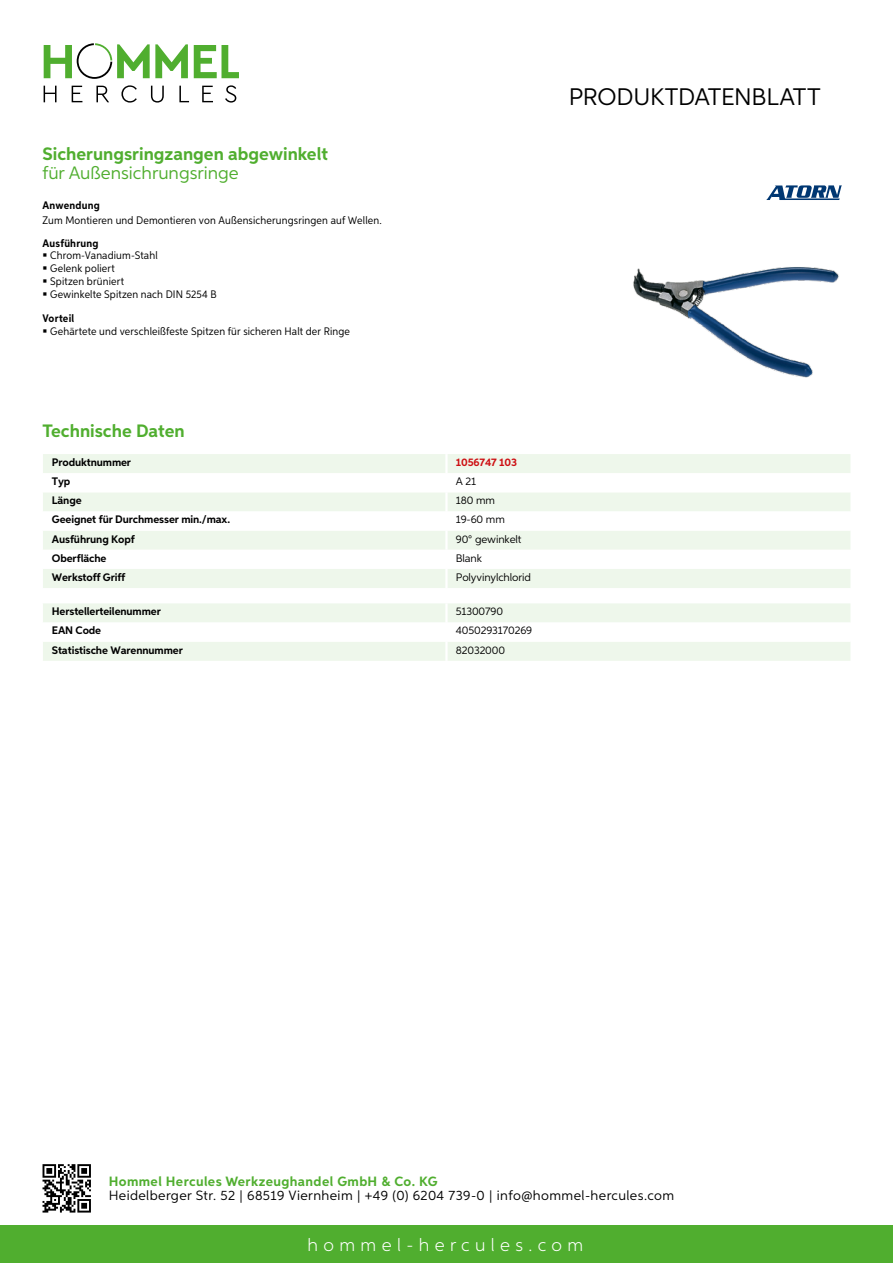
<style>
.page{position:relative;width:893px;height:1263px;background:#fff}
.page>*{position:absolute;margin:0;border:0;box-sizing:border-box;transform-origin:0 0}
.t1{font:24px "Aspira";letter-spacing:-.01em;color:#000}
.t2{font:700 18px "Aspira";color:#50ae2f}
.t3{font:18px "Aspira";color:#50ae2f}
.t4{font:300 18px "Aspira";letter-spacing:.3em;color:#fff}
.t5{font:13.5px "Aspira";letter-spacing:.03em;color:#000}
.t6{font:700 13.5px "Aspira";letter-spacing:.03em;color:#50ae2f}
.t7{font:10.95px/12.8px "Aspira Nar";letter-spacing:.015em;color:#000}
.t8{font:700 10.95px "Aspira";letter-spacing:-.01em;color:#000}
.t9{font:10.95px "Aspira";letter-spacing:-.01em;color:#000}
.t10{font:700 10.95px "Aspira Nar";letter-spacing:.02em;color:#000}
.t11{font:700 10.95px "Aspira";letter-spacing:-.01em;color:#cd1013}
</style>
<div class="page">
<div style="left:0;top:1226px;width:893px;height:37px;background:#50ae2f"></div>
<svg style="left:43px;top:1164px;width:48px;height:48px"></svg>
<svg style="left:194px;top:45px;width:45px;height:33px"></svg>
<svg style="left:44px;top:43px;width:144px;height:36px"></svg>
<svg style="left:44px;top:86px;width:13px;height:16px"></svg>
<svg style="left:72px;top:86px;width:10px;height:16px"></svg>
<svg style="left:96px;top:86px;width:13px;height:16px"></svg>
<svg style="left:121px;top:85px;width:16px;height:18px"></svg>
<svg style="left:151px;top:86px;width:13px;height:17px"></svg>
<svg style="left:179px;top:86px;width:10px;height:16px"></svg>
<svg style="left:202px;top:86px;width:11px;height:16px"></svg>
<svg style="left:225px;top:85px;width:11px;height:18px"></svg>
<div style="left:43px;top:454px;width:807px;height:134px;background:#eef7eb"></div>
<svg style="left:43px;top:473px;width:807px;height:96px"></svg>
<hr style="left:445px;top:454px;width:3px;height:19px;background:#fff">
<hr style="left:445px;top:473px;width:3px;height:19px;background:#fff">
<hr style="left:445px;top:492px;width:3px;height:19px;background:#fff">
<hr style="left:445px;top:511px;width:3px;height:20px;background:#fff">
<hr style="left:445px;top:531px;width:3px;height:19px;background:#fff">
<hr style="left:445px;top:550px;width:3px;height:19px;background:#fff">
<hr style="left:445px;top:569px;width:3px;height:19px;background:#fff">
<svg style="left:43px;top:603px;width:807px;height:58px"></svg>
<hr style="left:445px;top:642px;width:3px;height:19px;background:#fff">
<img style="left:633px;top:267px;width:206px;height:111px">
<svg style="left:766px;top:185px;width:76px;height:15px"></svg>
<h2 class="t2" style="left:43px;top:142px;width:287px">Sicherungsringzangen abgewinkelt</h2>
<h2 class="t3" style="left:43px;top:162px;width:198px">für Außensichrungsringe</h2>
<p class="t10" style="left:43px;top:199px;width:59px">Anwendung</p>
<p class="t7" style="left:43px;top:214px;width:341px">Zum Montieren und Demontieren von Außensicherungsringen auf Wellen.</p>
<p class="t10" style="left:43px;top:236px;width:58px">Ausführung</p>
<p class="t7" style="left:50px;top:249px;width:168px">Chrom-Vanadium-Stahl<br>Gelenk poliert<br>Spitzen brüniert<br>Gewinkelte Spitzen nach DIN 5254 B</p>
<p class="t10" style="left:43px;top:311px;width:33px">Vorteil</p>
<p class="t7" style="left:50px;top:324px;width:301px">Gehärtete und verschleißfeste Spitzen für sicheren Halt der Ringe</p>
<h2 class="t2" style="left:43px;top:420px;width:144px">Technische Daten</h2>
<p class="t8" style="left:52px;top:455px;width:81px">Produktnummer</p>
<p class="t11" style="left:456px;top:455px;width:63px">1056747 103</p>
<p class="t8" style="left:52px;top:475px;width:20px">Typ</p>
<p class="t9" style="left:456px;top:475px;width:22px">A 21</p>
<p class="t8" style="left:52px;top:494px;width:31px">Länge</p>
<p class="t9" style="left:456px;top:494px;width:41px">180 mm</p>
<p class="t8" style="left:52px;top:513px;width:180px">Geeignet für Durchmesser min./max.</p>
<p class="t9" style="left:456px;top:513px;width:51px">19-60 mm</p>
<p class="t8" style="left:52px;top:532px;width:84px">Ausführung Kopf</p>
<p class="t9" style="left:456px;top:532px;width:67px">90° gewinkelt</p>
<p class="t8" style="left:52px;top:551px;width:56px">Oberfläche</p>
<p class="t9" style="left:456px;top:551px;width:28px">Blank</p>
<p class="t8" style="left:52px;top:570px;width:75px">Werkstoff Griff</p>
<p class="t9" style="left:456px;top:570px;width:77px">Polyvinylchlorid</p>
<p class="t8" style="left:52px;top:605px;width:111px">Herstellerteilenummer</p>
<p class="t9" style="left:456px;top:605px;width:49px">51300790</p>
<p class="t8" style="left:52px;top:624px;width:51px">EAN Code</p>
<p class="t9" style="left:456px;top:624px;width:78px">4050293170269</p>
<p class="t8" style="left:52px;top:643px;width:132px">Statistische Warennummer</p>
<p class="t9" style="left:456px;top:643px;width:51px">82032000</p>
<h1 class="t1" style="left:569px;top:82px;width:253px">Produktdatenblatt</h1>
<p class="t6" style="left:109px;top:1172px;width:330px">Hommel Hercules Werkzeughandel GmbH &amp; Co. KG</p>
<p class="t5" style="left:109px;top:1187px;width:567px">Heidelberger Str. 52 | 68519 Viernheim | +49 (0) 6204 739-0 | info@hommel-hercules.com</p>
<h2 class="t4" style="left:307px;top:1234px;width:277px">hommel-hercules.com</h2>
</div>
